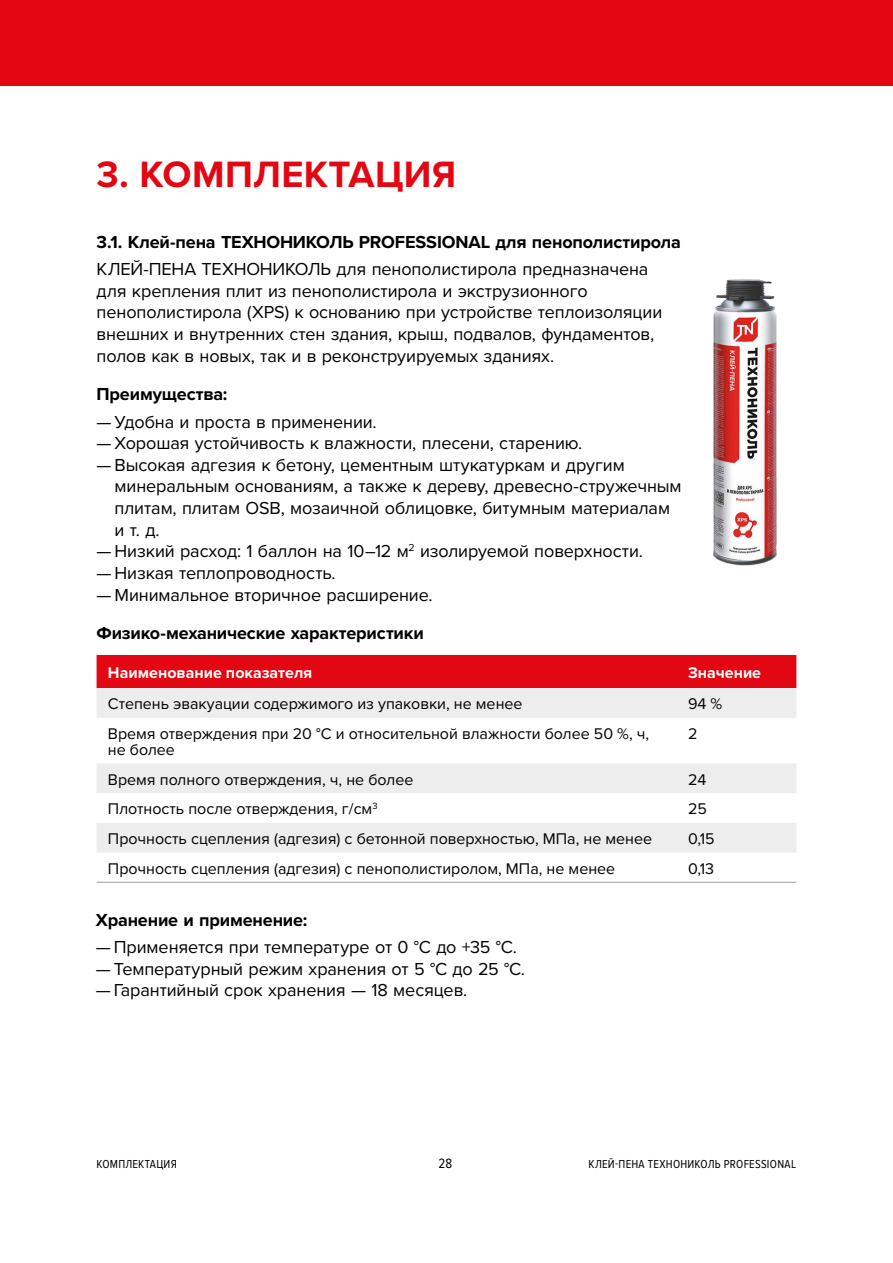
<style>
.page{position:relative;width:893px;height:1263px;background:#fff}
.page>*{position:absolute;margin:0;border:0;box-sizing:border-box;transform-origin:0 0}
.t1{font:700 38.1px "Proxima Nova";letter-spacing:.01em;color:#e30613}
.t2{font:18px/21.6px "Proxima Nova";letter-spacing:-.005em;color:#000}
.t3{font:700 18px "Proxima Nova";letter-spacing:-.01em;color:#000}
.t4{font:16.05px/16px "Proxima Nova";color:#000}
.t5{font:700 16.05px "Proxima Nova";color:#fff}
.t6{font:13.95px "Proxima Nova Cond";color:#000}
.t7{font:12px "Proxima Nova Cond";letter-spacing:.02em;color:#000}
</style>
<div class="page">
<div style="left:0;top:0;width:893px;height:85px;background:#e30613"></div>
<img style="left:713px;top:279px;width:65px;height:287px">
<div style="left:97px;top:655px;width:699px;height:33px;background:#e30613"></div>
<svg style="left:97px;top:688px;width:699px;height:164px;fill:#ededed"></svg>
<hr style="left:97px;top:882px;width:580px;height:1px;background:#9d9d9c">
<hr style="left:677px;top:882px;width:119px;height:1px;background:#9d9d9c">
<h1 class="t1" style="left:97px;top:152px;width:361px">3. КОМПЛЕКТАЦИЯ</h1>
<p class="t3" style="left:97px;top:231px;width:586px">3.1. Клей-пена ТЕХНОНИКОЛЬ PROFESSIONAL для пенополистирола</p>
<p class="t2" style="left:97px;top:259px;width:567px">КЛЕЙ-ПЕНА ТЕХНОНИКОЛЬ для пенополистирола предназначена для крепления плит из пенополистирола и экструзионного пенополистирола (XPS) к основанию при устройстве теплоизоляции внешних и внутренних стен здания, крыш, подвалов, фундаментов, полов как в новых, так и в реконструируемых зданиях.</p>
<p class="t3" style="left:97px;top:383px;width:132px">Преимущества:</p>
<p class="t2" style="left:97px;top:411px;width:282px">— Удобна и проста в применении.</p>
<p class="t2" style="left:97px;top:433px;width:487px">— Хорошая устойчивость к влажности, плесени, старению.</p>
<p class="t2" style="left:115px;top:454px;width:569px;text-indent:-18px">— Высокая адгезия к бетону, цементным штукатуркам и другим минеральным основаниям, а также к дереву, древесно-стружечным плитам, плитам OSB, мозаичной облицовке, битумным материалам и т. д.</p>
<p class="t2" style="left:97px;top:541px;width:548px">— Низкий расход: 1 баллон на 10–12 м<sup>2</sup> изолируемой поверхности.</p>
<p class="t2" style="left:97px;top:562px;width:241px">— Низкая теплопроводность.</p>
<p class="t2" style="left:97px;top:584px;width:337px">— Минимальное вторичное расширение.</p>
<p class="t3" style="left:97px;top:622px;width:329px">Физико-механические характеристики</p>
<p class="t5" style="left:108px;top:663px;width:206px">Наименование показателя</p>
<p class="t5" style="left:688px;top:663px;width:75px">Значение</p>
<p class="t4" style="left:108px;top:696px;width:416px">Степень эвакуации содержимого из упаковки, не менее</p>
<p class="t4" style="left:688px;top:696px;width:36px">94 %</p>
<p class="t4" style="left:108px;top:726px;width:543px">Время отверждения при 20 °С и относительной влажности более 50 %, ч, не более</p>
<p class="t4" style="left:688px;top:726px;width:11px">2</p>
<p class="t4" style="left:108px;top:772px;width:307px">Время полного отверждения, ч, не более</p>
<p class="t4" style="left:688px;top:772px;width:20px">24</p>
<p class="t4" style="left:108px;top:801px;width:271px">Плотность после отверждения, г/см<sup>3</sup></p>
<p class="t4" style="left:688px;top:801px;width:20px">25</p>
<p class="t4" style="left:108px;top:831px;width:546px">Прочность сцепления (адгезия) с бетонной поверхностью, МПа, не менее</p>
<p class="t4" style="left:688px;top:831px;width:28px">0,15</p>
<p class="t4" style="left:108px;top:861px;width:509px">Прочность сцепления (адгезия) с пенополистиролом, МПа, не менее</p>
<p class="t4" style="left:688px;top:861px;width:28px">0,13</p>
<p class="t3" style="left:96px;top:909px;width:213px">Хранение и применение:</p>
<p class="t2" style="left:96px;top:937px;width:423px">— Применяется при температуре от 0 °С до +35 °С.</p>
<p class="t2" style="left:96px;top:958px;width:431px">— Температурный режим хранения от 5 °С до 25 °С.</p>
<p class="t2" style="left:96px;top:980px;width:373px">— Гарантийный срок хранения — 18 месяцев.</p>
<p class="t7" style="left:97px;top:1156px;width:82px">КОМПЛЕКТАЦИЯ</p>
<p class="t6" style="left:439px;top:1155px;width:15px">28</p>
<p class="t7" style="left:588px;top:1156px;width:209px">КЛЕЙ-ПЕНА ТЕХНОНИКОЛЬ PROFESSIONAL</p>
</div>
